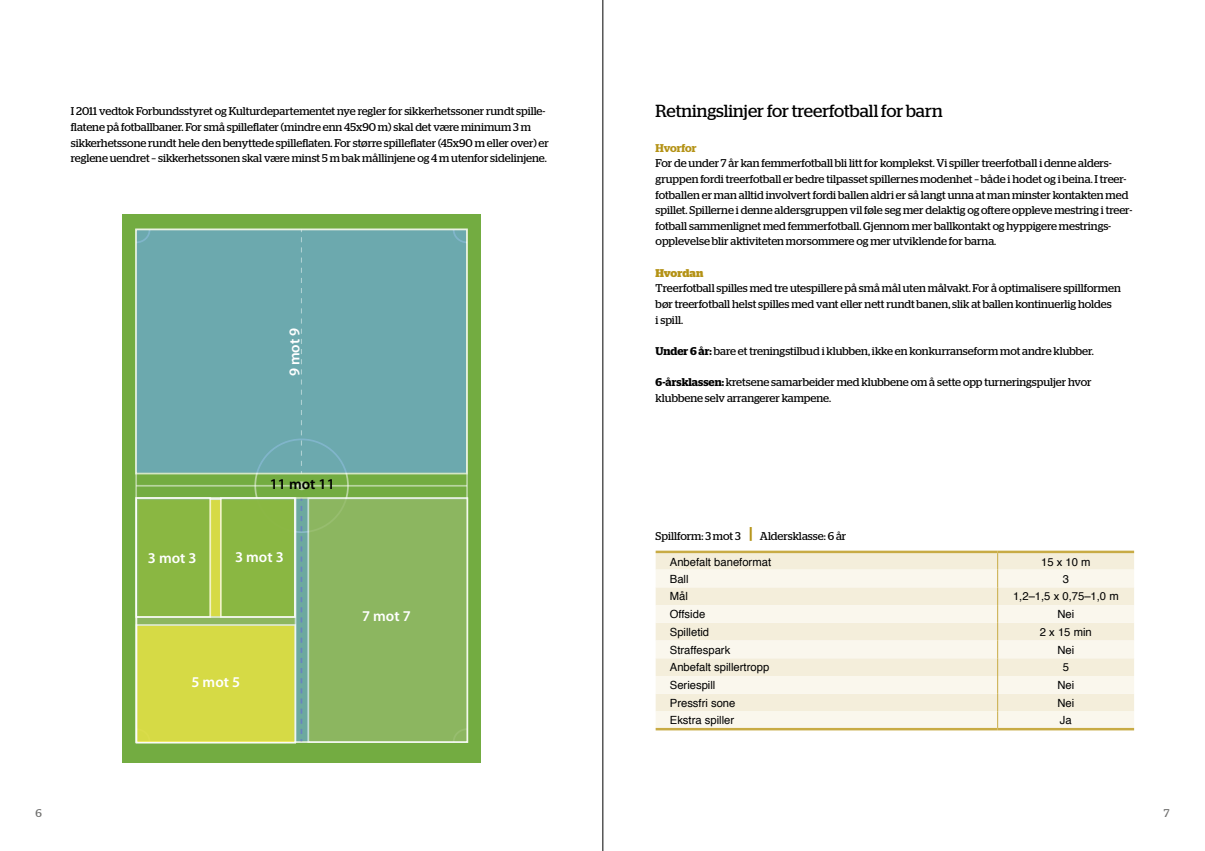
<style>
.page{position:relative;width:1205px;height:851px;background:#fff}
.page>*{position:absolute;margin:0;border:0;box-sizing:border-box;transform-origin:0 0}
.t1{font:17.5px "Stag";color:#000}
.t2{font:600 15px "Myriad Pro";color:#fff}
.t3{font:600 15px "Myriad Pro";color:#000}
.t4{font:11.25px/15.6px "Stag";color:#000}
.t5{font:11.25px "Helvetica";color:#000}
.t6{font:600 11.25px "Stag";letter-spacing:-.01em;color:#b49215}
.t7{font:700 11.25px "Stag";letter-spacing:-.01em;color:#b49215}
.t8{font:11.25px "Stag";color:#6f6f6e}
.s1{font-weight:600}
.s2{font-weight:600;font-size:17.5px;color:#b49215}
</style>
<div class="page">
<div style="left:656px;top:553px;width:478px;height:16px;background:#f4eedb"></div>
<svg style="left:656px;top:569px;width:478px;height:158px;background:#f7f3e5"></svg>
<hr style="left:656px;top:550px;width:341px;height:3px;background:#c8ab45">
<hr style="left:997px;top:550px;width:137px;height:3px;background:#c8ab45">
<hr style="left:656px;top:727px;width:341px;height:3px;background:#c8ab45">
<hr style="left:997px;top:727px;width:137px;height:3px;background:#c8ab45">
<svg style="left:997px;top:553px;width:1px;height:174px"></svg>
<div style="left:122px;top:214px;width:358px;height:549px;background:#73ac41"></div>
<hr style="left:136px;top:485px;width:331px;height:1px;background:#fff">
<svg style="left:297px;top:481px;width:9px;height:9px"></svg>
<div style="left:136px;top:229px;width:331px;height:244px;background:#6ca9ae"></div>
<div style="left:135px;top:228px;width:333px;height:246px;border:2px solid #fff"></div>
<svg style="left:301px;top:229px;width:1px;height:244px"></svg>
<svg style="left:296px;top:500px;width:11px;height:239px;background:#70a8a3"></svg>
<div style="left:136px;top:498px;width:159px;height:244px;background:linear-gradient(to right,#8cb660,#8cb660)"></div>
<div style="left:308px;top:498px;width:159px;height:244px;background:#8cb660"></div>
<div style="left:307px;top:497px;width:161px;height:245px;border:2px solid #fff"></div>
<div style="left:136px;top:625px;width:159px;height:117px;background:#d6da45"></div>
<div style="left:136px;top:624px;width:160px;height:119px;border:2px solid #fff"></div>
<div style="left:137px;top:499px;width:158px;height:118px;background:linear-gradient(to bottom,#d7da48,#d7da48)"></div>
<div style="left:136px;top:498px;width:74px;height:118px;background:#8ab742"></div>
<div style="left:135px;top:497px;width:76px;height:120px;border:2px solid #fff"></div>
<div style="left:221px;top:498px;width:74px;height:118px;background:#8ab742"></div>
<div style="left:220px;top:497px;width:76px;height:120px;border:2px solid #fff"></div>
<hr style="left:602px;top:0;width:1px;height:850px;background:#000">
<p class="t4" style="left:71px;top:103px;width:479px">I 2011 vedtok Forbundsstyret og Kulturdepartementet nye regler for sikkerhetssoner rundt spille&shy;flatene på fotballbaner. For små spilleflater (mindre enn 45x90 m) skal det være minimum 3 m sikkerhetssone rundt hele den benyttede spilleflaten. For større spilleflater (45x90 m eller over) er reglene uendret – sikkerhetssonen skal være minst 5 m bak mållinjene og 4 m utenfor sidelinjene.</p>
<h2 class="t2" style="left:286px;top:376px;width:50px;rotate:-90deg">9 mot 9</h2>
<h2 class="t3" style="left:270px;top:475px;width:66px">11 mot 11</h2>
<h2 class="t2" style="left:148px;top:550px;width:50px">3 mot 3</h2>
<h2 class="t2" style="left:235px;top:548px;width:50px">3 mot 3</h2>
<h2 class="t2" style="left:191px;top:673px;width:50px">5 mot 5</h2>
<h2 class="t2" style="left:362px;top:607px;width:50px">7 mot 7</h2>
<h1 class="t1" style="left:656px;top:100px;width:288px">Retningslinjer for treerfotball for barn</h1>
<p class="t6" style="left:656px;top:141px;width:42px">Hvorfor</p>
<p class="t4" style="left:656px;top:155px;width:478px">For de under 7 år kan femmerfotball bli litt for komplekst. Vi spiller treerfotball i denne alders&shy;gruppen fordi treerfotball er bedre tilpasset spillernes modenhet – både i hodet og i beina. I treer&shy;fotballen er man alltid involvert fordi ballen aldri er så langt unna at man minster kontakten med spillet. Spillerne i denne aldersgruppen vil føle seg mer delaktig og oftere oppleve mestring i treer&shy;fotball sammenlignet med femmerfotball. Gjennom mer ballkontakt og hyppigere mestrings&shy;opplevelse blir aktiviteten morsommere og mer utviklende for barna.</p>
<p class="t7" style="left:656px;top:266px;width:49px">Hvordan</p>
<p class="t4" style="left:656px;top:280px;width:467px">Treerfotball spilles med tre utespillere på små mål uten målvakt. For å optimalisere spillformen bør treerfotball helst spilles med vant eller nett rundt banen, slik at ballen kontinuerlig holdes<br>i spill.</p>
<p class="t4" style="left:656px;top:343px;width:440px"><span class="s1">Under 6 år:</span> bare et treningstilbud i klubben, ikke en konkurranseform mot andre klubber.</p>
<p class="t4" style="left:656px;top:374px;width:437px"><span class="s1">6-årsklassen:</span> kretsene samarbeider med klubbene om å sette opp turneringspuljer hvor klubbene selv arrangerer kampene.</p>
<p class="t4" style="left:656px;top:527px;width:192px">Spillform: 3 mot 3 <span class="s2">|</span> Aldersklasse: 6 år</p>
<p class="t5" style="left:670px;top:553px;width:103px">Anbefalt baneformat</p>
<p class="t5" style="left:1041px;top:553px;width:51px">15 x 10 m</p>
<p class="t5" style="left:670px;top:570px;width:20px">Ball</p>
<p class="t5" style="left:1063px;top:570px;width:8px">3</p>
<p class="t5" style="left:670px;top:587px;width:20px">Mål</p>
<p class="t5" style="left:1013px;top:587px;width:107px">1,2–1,5 x 0,75–1,0 m</p>
<p class="t5" style="left:670px;top:605px;width:37px">Offside</p>
<p class="t5" style="left:1057px;top:605px;width:18px">Nei</p>
<p class="t5" style="left:670px;top:623px;width:41px">Spilletid</p>
<p class="t5" style="left:1040px;top:623px;width:53px">2 x 15 min</p>
<p class="t5" style="left:670px;top:641px;width:62px">Straffespark</p>
<p class="t5" style="left:1057px;top:641px;width:18px">Nei</p>
<p class="t5" style="left:670px;top:658px;width:101px">Anbefalt spillertropp</p>
<p class="t5" style="left:1063px;top:658px;width:8px">5</p>
<p class="t5" style="left:670px;top:676px;width:47px">Seriespill</p>
<p class="t5" style="left:1057px;top:676px;width:18px">Nei</p>
<p class="t5" style="left:670px;top:694px;width:67px">Pressfri sone</p>
<p class="t5" style="left:1057px;top:694px;width:18px">Nei</p>
<p class="t5" style="left:670px;top:711px;width:66px">Ekstra spiller</p>
<p class="t5" style="left:1060px;top:711px;width:13px">Ja</p>
<p class="t8" style="left:35px;top:806px;width:8px">6</p>
<p class="t8" style="left:1164px;top:806px;width:7px">7</p>
</div>
